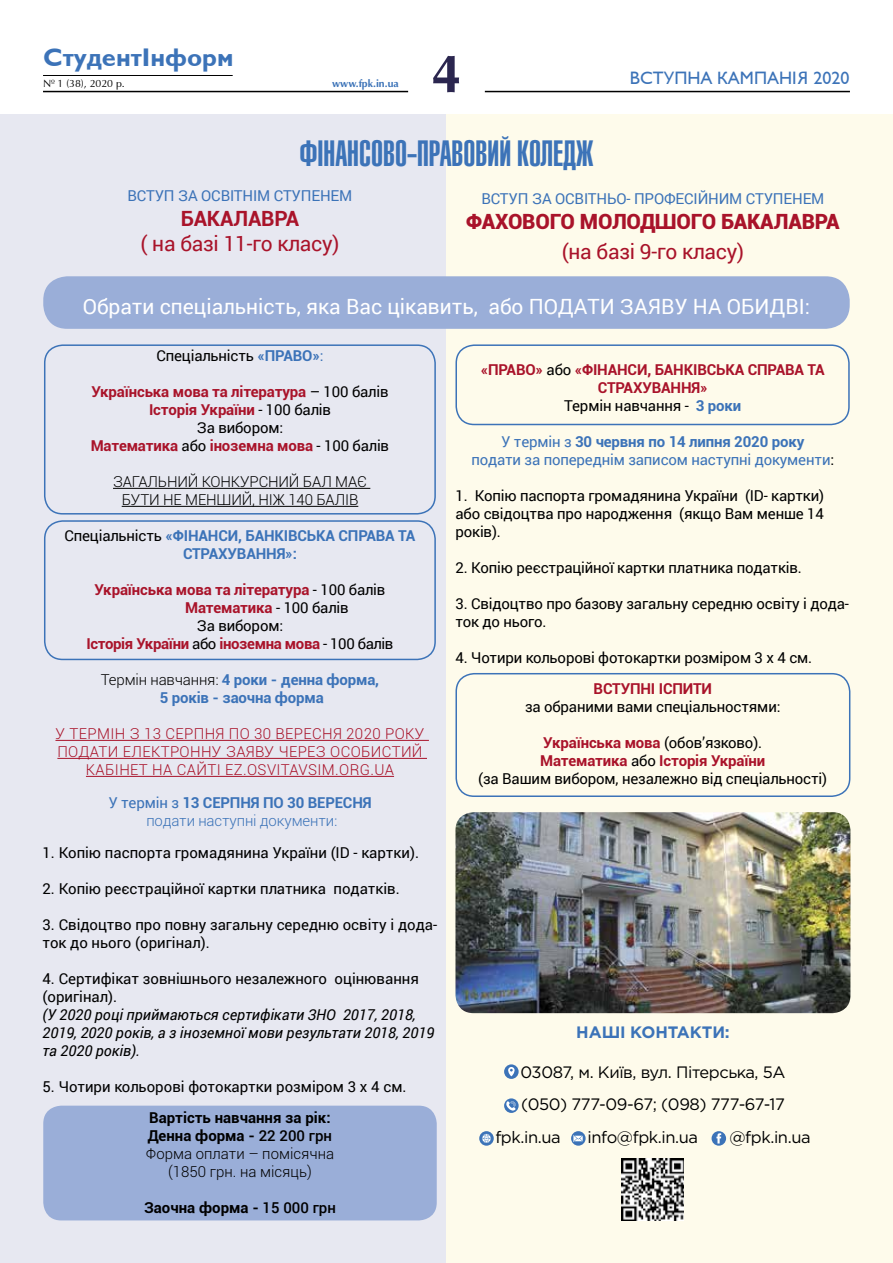
<style>
.page{position:relative;width:893px;height:1263px;background:#fff}
.page>*{position:absolute;margin:0;border:0;box-sizing:border-box;transform-origin:0 0}
.t1{font:700 54px "AG Opus";color:#2b264f}
.t2{font:36px "Helios Ultra Compressed";color:#3c73b8}
.t3{font:700 25.5px "Gals";color:#3c73b8}
.t4{font:21px "Roboto";color:#fff}
.t5{font:21px "Roboto";letter-spacing:-.01em;color:#a9132a}
.t6{font:900 21px "Roboto";letter-spacing:-.01em;color:#a9132a}
.t7{font:700 21px "Roboto";letter-spacing:-.01em;color:#a9132a}
.t8{font:18px "Gals";color:#3c73b8}
.t9{font:16.5px "Gotham Pro";letter-spacing:-.025em;color:#000}
.t10{font:700 16.5px "Gotham Pro";letter-spacing:-.005em;color:#3c73b8}
.t11{font:15px/18px "Roboto";letter-spacing:-.01em;color:#000}
.t12{font:700 15px/18px "Roboto";letter-spacing:-.01em;color:#a9132a;text-align:center}
.t13{font:15px/18px "Roboto";letter-spacing:-.01em;color:#3c73b8;text-align:center}
.t14{font:300 15px/18px "Roboto";letter-spacing:-.005em;color:#000;text-align:center}
.t15{font:italic 15px/18px "Roboto";color:#000}
.t16{font:300 15px/18px "Roboto";letter-spacing:.025em;color:#a9132a;text-align:center}
.t17{font:700 15px/18px "Roboto";letter-spacing:-.01em;color:#3c73b8;text-align:center}
.t18{font:300 15px/18px "Roboto";letter-spacing:-.01em;color:#3c73b8;text-align:center}
.t19{font:700 15px "Roboto";color:#000}
.t20{font:10.5px "AG Opus";color:#000}
.t21{font:700 10.5px "AG Opus";color:#3c73b8}
.s1{font-family:"AG Opus HR"}
.s2{font-weight:700;color:#3c73b8}
.s3{color:#3c73b8}
.s4{font-weight:400;color:#000}
.s5{font-weight:300;color:#000}
.s6{font-weight:400}
.s7{font-weight:700}
.s8{font-weight:500}
.s9{color:#000}
.s10{font-weight:700;color:#a9132a}
</style>
<div class="page">
<div style="left:0;top:115px;width:446px;height:1148px;background:#e7e8f1"></div>
<div style="left:446px;top:115px;width:447px;height:1148px;background:#fefbeb"></div>
<div style="left:43px;top:1106px;width:394px;height:114px;background:#9aaed8;border-radius:18px"></div>
<hr style="left:43px;top:91px;width:365px;height:1px;background:#000">
<hr style="left:485px;top:91px;width:365px;height:1px;background:#000">
<hr style="left:43px;top:75px;width:190px;height:1px;background:#000">
<div style="left:43px;top:276px;width:807px;height:53px;background:#9aaed8;border-radius:24px"></div>
<hr style="left:113px;top:488px;width:257px;height:1px;background:#000">
<hr style="left:122px;top:506px;width:236px;height:1px;background:#000">
<hr style="left:55px;top:740px;width:374px;height:1px;background:#a9132a">
<hr style="left:57px;top:758px;width:370px;height:1px;background:#a9132a">
<hr style="left:86px;top:776px;width:308px;height:1px;background:#a9132a">
<div style="left:44px;top:520px;width:392px;height:140px;border:2px solid #3c73b8;border-radius:18px"></div>
<div style="left:455px;top:673px;width:395px;height:124px;border:2px solid #3c73b8;border-radius:18px"></div>
<div style="left:455px;top:344px;width:395px;height:81px;border:2px solid #3c73b8;border-radius:18px"></div>
<div style="left:44px;top:344px;width:392px;height:170px;border:2px solid #3c73b8;border-radius:18px"></div>
<img style="left:455px;top:812px;width:395px;height:201px">
<img style="left:622px;top:1159px;width:62px;height:62px">
<svg style="left:504px;top:1064px;width:15px;height:15px"></svg>
<svg style="left:508px;top:1067px;width:7px;height:9px"></svg>
<svg style="left:504px;top:1098px;width:15px;height:15px"></svg>
<svg style="left:505px;top:1101px;width:11px;height:9px"></svg>
<svg style="left:479px;top:1131px;width:15px;height:15px"></svg>
<svg style="left:482px;top:1134px;width:9px;height:9px"></svg>
<svg style="left:571px;top:1131px;width:15px;height:15px"></svg>
<svg style="left:573px;top:1135px;width:10px;height:7px"></svg>
<div style="left:712px;top:1131px;width:14px;height:15px;background:#3c73b8;border-radius:50%"></div>
<svg style="left:716px;top:1133px;width:5px;height:10px"></svg>
<h3 class="t3" style="left:43px;top:43px;width:192px">СтудентІнформ</h3>
<p class="t20" style="left:43px;top:78px;width:83px"><span class="s1">№</span> 1 (38), 2020 р.</p>
<p class="t21" style="left:332px;top:77px;width:68px">www.fpk.in.ua</p>
<p class="t8" style="left:630px;top:69px;width:221px">ВСТУПНА КАМПАНІЯ 2020</p>
<h1 class="t1" style="left:431px;top:42px;width:32px">4</h1>
<h2 class="t2" style="left:299px;top:133px;width:296px">ФІНАНСОВО-ПРАВОВИЙ КОЛЕДЖ</h2>
<p class="t13" style="left:127px;top:186px;width:226px">ВСТУП ЗА ОСВІТНІМ СТУПЕНЕМ</p>
<h3 class="t7" style="left:181px;top:204px;width:120px">БАКАЛАВРА</h3>
<h3 class="t5" style="left:141px;top:229px;width:200px">( на базі 11-го класу)</h3>
<p class="t13" style="left:481px;top:189px;width:345px">ВСТУП ЗА ОСВІТНЬО- ПРОФЕСІЙНИМ СТУПЕНЕМ</p>
<h3 class="t6" style="left:466px;top:207px;width:375px">ФАХОВОГО МОЛОДШОГО БАКАЛАВРА</h3>
<h3 class="t5" style="left:562px;top:237px;width:184px">(на базі 9-го класу)</h3>
<h3 class="t4" style="left:83px;top:291px;width:729px">Обрати спеціальність, яка Вас цікавить, або ПОДАТИ ЗАЯВУ НА ОБИДВІ:</h3>
<p class="t11" style="left:156px;top:346px;width:169px">Спеціальність <span class="s2">«ПРАВО»</span><span class="s3">:</span></p>
<p class="t12" style="left:91px;top:382px;width:300px">Українська мова та література <span class="s4">– 100 балів<br></span>Історія України <span class="s4">- 100 балів<br>За вибором:<br></span>Математика <span class="s4">або</span> іноземна мова <span class="s4">- 100 балів</span></p>
<p class="t14" style="left:113px;top:472px;width:255px">ЗАГАЛЬНИЙ КОНКУРСНИЙ БАЛ МАЄ<br>БУТИ НЕ МЕНШИЙ, НІЖ 140 БАЛІВ</p>
<p class="t17" style="left:64px;top:526px;width:352px"><span class="s4">Спеціальність</span> «ФІНАНСИ, БАНКІВСЬКА СПРАВА ТА<br>СТРАХУВАННЯ»:</p>
<p class="t12" style="left:94px;top:580px;width:292px">Українська мова та література <span class="s4">- 100 балів</span></p>
<p class="t12" style="left:185px;top:598px;width:165px">Математика <span class="s4">- 100 балів</span></p>
<p class="t11" style="left:197px;top:616px;width:88px">За вибором:</p>
<p class="t12" style="left:86px;top:634px;width:308px">Історія України <span class="s4">або</span> іноземна мова <span class="s4">- 100 балів</span></p>
<p class="t17" style="left:101px;top:670px;width:280px"><span class="s5">Термін навчання:</span> 4 роки - денна форма,<br>5 років - заочна форма</p>
<p class="t16" style="left:55px;top:724px;width:370px">У ТЕРМІН З 13 СЕРПНЯ ПО 30 ВЕРЕСНЯ 2020 РОКУ<br>ПОДАТИ ЕЛЕКТРОННУ ЗАЯВУ ЧЕРЕЗ ОСОБИСТИЙ<br>КАБІНЕТ НА САЙТІ EZ.OSVITAVSIM.ORG.UA</p>
<p class="t18" style="left:108px;top:793px;width:265px"><span class="s6">У термін з</span> <span class="s7">13 СЕРПНЯ ПО 30 ВЕРЕСНЯ </span>подати наступні документи:</p>
<p class="t11" style="left:43px;top:843px;width:378px">1. Копію паспорта громадянина України (ID - картки).</p>
<p class="t11" style="left:43px;top:879px;width:359px">2. Копію реєстраційної картки платника податків.</p>
<p class="t11" style="left:43px;top:915px;width:396px">3. Свідоцтво про повну загальну середню освіту і дода&shy;ток до нього (оригінал).</p>
<p class="t11" style="left:43px;top:969px;width:378px">4. Сертифікат зовнішнього незалежного оцінювання (оригінал).</p>
<p class="t15" style="left:43px;top:1005px;width:393px">(У 2020 році приймаються сертифікати ЗНО 2017, 2018,<br>2019, 2020 років, а з іноземної мови результати 2018, 2019 та 2020 років).</p>
<p class="t11" style="left:43px;top:1077px;width:366px">5. Чотири кольорові фотокартки розміром 3 х 4 см.</p>
<p class="t14" style="left:146px;top:1108px;width:190px"><span class="s7">Вартість навчання за рік:<br>Денна форма -</span> <span class="s8">22 200 грн<br></span>Форма оплати – помісячна (1850 грн. на місяць)</p>
<p class="t19" style="left:144px;top:1196px;width:193px">Заочна форма - <span class="s8">15 000 грн</span></p>
<p class="t12" style="left:481px;top:360px;width:345px">«ПРАВО» <span class="s4">або</span> «ФІНАНСИ, БАНКІВСЬКА СПРАВА ТА<br>СТРАХУВАННЯ»<br><span class="s4">Термін навчання -</span> <span class="s3">3 роки</span></p>
<p class="t13" style="left:471px;top:432px;width:364px">У термін з <span class="s7">30 червня по 14 липня 2020 року<br></span>подати за попереднім записом наступні документи<span class="s9">:</span></p>
<p class="t11" style="left:455px;top:486px;width:370px;text-align:justify">1. Копію паспорта громадянина України (ID- картки) або свідоцтва про народження (якщо Вам менше 14 років).</p>
<p class="t11" style="left:455px;top:558px;width:348px">2. Копію реєстраційної картки платника податків.</p>
<p class="t11" style="left:455px;top:594px;width:395px">3. Свідоцтво про базову загальну середню освіту і дода&shy;ток до нього.</p>
<p class="t11" style="left:455px;top:648px;width:358px">4. Чотири кольорові фотокартки розміром 3 х 4 см.</p>
<p class="t12" style="left:594px;top:679px;width:120px">ВСТУПНІ ІСПИТИ</p>
<p class="t11" style="left:525px;top:697px;width:257px">за обраними вами спеціальностями:</p>
<p class="t11" style="left:478px;top:733px;width:351px;text-align:center"><span class="s10">Українська мова</span> (обов’язково).<br><span class="s10">Математика</span> або <span class="s10">Історія України<br></span>(за Вашим вибором, незалежно від спеціальності)</p>
<p class="t10" style="left:576px;top:1022px;width:155px">НАШІ КОНТАКТИ:</p>
<p class="t9" style="left:520px;top:1062px;width:267px">03087, м. Київ, вул. Пітерська, 5А</p>
<p class="t9" style="left:521px;top:1095px;width:265px">(050) 777-09-67; (098) 777-67-17</p>
<p class="t9" style="left:495px;top:1128px;width:67px">fpk.in.ua</p>
<p class="t9" style="left:588px;top:1128px;width:112px">info@fpk.in.ua</p>
<p class="t9" style="left:729px;top:1128px;width:83px">@fpk.in.ua</p>
</div>
